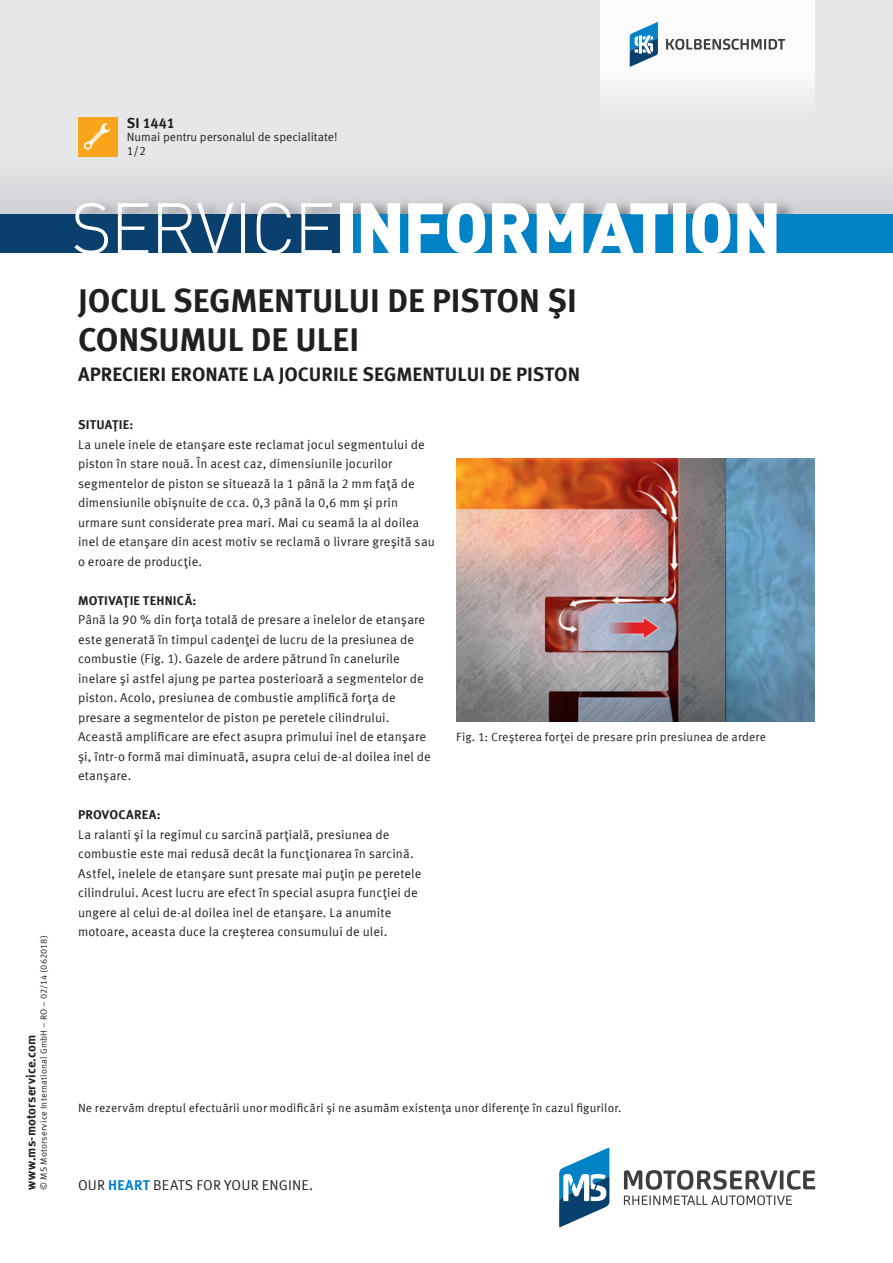
<style>
.page{position:relative;width:893px;height:1263px;background:#fff}
.page>*{position:absolute;margin:0;border:0;box-sizing:border-box;transform-origin:0 0}
.t1{font:900 70.5px "DIN Pro";letter-spacing:-.025em;color:#fff}
.t2{font:700 33px/39px "Meta Offc Pro";letter-spacing:-.005em;color:#231f20}
.t3{font:700 19.5px "Meta Offc Pro";color:#231f20}
.t4{font:14.25px "Meta Offc Pro Norm";letter-spacing:.01em;color:#231f20}
.t5{font:700 14.25px "Meta Offc Pro";letter-spacing:-.005em;color:#231f20}
.t6{font:12.75px/19.5px "Meta Offc Pro Norm";letter-spacing:.01em;color:#231f20}
.t7{font:700 12.75px "Meta Offc Pro";letter-spacing:.015em;color:#231f20}
.t8{font:12px "Meta Offc Pro Norm";letter-spacing:.01em;color:#231f20}
.t9{font:9px "Meta Offc Pro Norm";letter-spacing:.02em;color:#231f20}
.s1{font-weight:300}
.s2{font-family:"Meta Offc Pro";font-weight:700;color:#0082c7}
</style>
<div class="page">
<div style="left:0;top:0;width:893px;height:224px;background:#e6e7e9"></div>
<div style="left:0;top:156px;width:893px;height:58px;background:#dcdee0"></div>
<div style="left:77px;top:198px;width:719px;height:16px;background:#231f20;opacity:.4"></div>
<div style="left:0;top:214px;width:893px;height:39px;background:#09406e"></div>
<div style="left:347px;top:214px;width:546px;height:39px;background:#0082c7"></div>
<div style="left:78px;top:117px;width:39px;height:39px;background:#f9a51b"></div>
<svg style="left:83px;top:123px;width:27px;height:27px"></svg>
<div style="left:600px;top:0;width:215px;height:117px;background:linear-gradient(to bottom,#fff,#edeeef)"></div>
<svg style="left:630px;top:22px;width:28px;height:45px"></svg>
<svg style="left:666px;top:39px;width:119px;height:11px"></svg>
<svg style="left:559px;top:1147px;width:50px;height:80px"></svg>
<svg style="left:624px;top:1170px;width:191px;height:35px"></svg>
<img style="left:456px;top:458px;width:359px;height:263px">
<p class="t9" style="left:37px;top:1189px;width:256px;rotate:-90deg">© MS Motorservice International GmbH – RO – 02/14 (062018)</p>
<p class="t7" style="left:21px;top:1189px;width:156px;rotate:-90deg">www.ms-motorservice.com</p>
<p class="t5" style="left:127px;top:112px;width:50px">SI 1441</p>
<p class="t8" style="left:127px;top:128px;width:212px">Numai pentru personalul de specialitate!</p>
<p class="t8" style="left:127px;top:142px;width:21px">1/2</p>
<h1 class="t1" style="left:71px;top:172px;width:712px"><span class="s1">SERVICE</span>INFORMATION</h1>
<h2 class="t2" style="left:78px;top:279px;width:500px">JOCUL SEGMENTULUI DE PISTON ŞI<br>CONSUMUL DE ULEI</h2>
<h3 class="t3" style="left:78px;top:359px;width:504px">APRECIERI ERONATE LA JOCURILE SEGMENTULUI DE PISTON</h3>
<p class="t7" style="left:78px;top:415px;width:57px">SITUAŢIE:</p>
<p class="t6" style="left:78px;top:434px;width:358px">La unele inele de etanşare este reclamat jocul segmentului de piston în stare nouă. În acest caz, dimensiunile jocurilor segmentelor de piston se situează la 1 până la 2 mm faţă de dimensiunile obişnuite de cca. 0,3 până la 0,6 mm şi prin urmare sunt considerate prea mari. Mai cu seamă la al doilea inel de etanşare din acest motiv se reclamă o livrare greşită sau o eroare de producţie.</p>
<p class="t7" style="left:78px;top:590px;width:120px">MOTIVAŢIE TEHNICĂ:</p>
<p class="t6" style="left:78px;top:609px;width:354px">Până la 90 % din forţa totală de presare a inelelor de etanşare este generată în timpul cadenţei de lucru de la presiunea de combustie (Fig. 1). Gazele de ardere pătrund în canelurile inelare şi astfel ajung pe partea posterioară a segmentelor de piston. Acolo, presiunea de combustie amplifică forţa de presare a segmentelor de piston pe peretele cilindrului.<br>Această amplificare are efect asupra primului inel de etanşare şi, într-o formă mai diminuată, asupra celui de-al doilea inel de etanşare.</p>
<p class="t7" style="left:78px;top:805px;width:84px">PROVOCAREA:</p>
<p class="t6" style="left:78px;top:823px;width:345px">La ralanti şi la regimul cu sarcină parţială, presiunea de combustie este mai redusă decât la funcţionarea în sarcină.<br>Astfel, inelele de etanşare sunt presate mai puţin pe peretele cilindrului. Acest lucru are efect în special asupra funcţiei de ungere al celui de-al doilea inel de etanşare. La anumite motoare, aceasta duce la creşterea consumului de ulei.</p>
<p class="t8" style="left:456px;top:728px;width:311px">Fig. 1: Creşterea forţei de presare prin presiunea de ardere</p>
<p class="t8" style="left:78px;top:1098px;width:545px">Ne rezervăm dreptul efectuării unor modificări şi ne asumăm existenţa unor diferenţe în cazul figurilor.</p>
<p class="t4" style="left:78px;top:1174px;width:237px">OUR <span class="s2">HEART</span> BEATS FOR YOUR ENGINE.</p>
</div>
